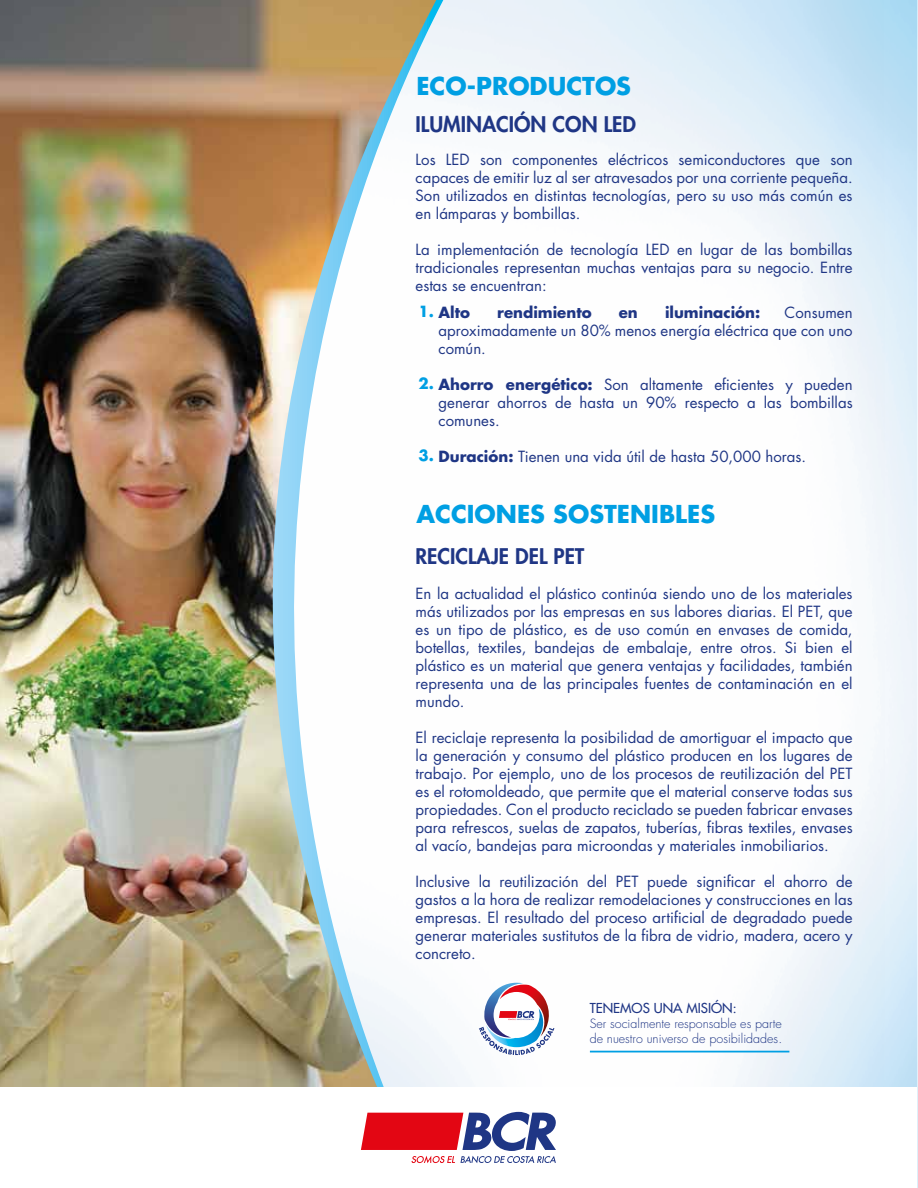
<style>
.page{position:relative;width:918px;height:1188px;background:#fff}
.page>*{position:absolute;margin:0;border:0;box-sizing:border-box;transform-origin:0 0}
.t1{font:700 24px "Futura Std";color:#009fe3}
.t2{font:800 21px "Futura Std";color:#1f3685}
.t3{font:15px/18px "Futura Std";color:#1f3685;text-align:justify}
.t4{font:700 15px "Futura Std";color:#1f3685}
.t5{font:500 13.35px "Futura Std";color:#1f3685}
.t6{font:300 12.45px/15.1px "Futura Std";color:#1f3685}
.s1{color:#009fe3}
.s2{font-weight:700;color:#009fe3}
.s3{font-weight:700}
</style>
<div class="page">
<img style="left:0;top:0;width:133px;height:1087px">
<img style="left:133px;top:0;width:42px;height:1087px">
<img style="left:175px;top:0;width:742px;height:1087px">
<svg style="left:361px;top:1112px;width:195px;height:51px"></svg>
<svg style="left:479px;top:983px;width:75px;height:72px"></svg>
<hr style="left:590px;top:1051px;width:199px;height:1px;background:#009fe3">
<h1 class="t1" style="left:416px;top:70px;width:216px">ECO-PRODUCTOS</h1>
<h2 class="t2" style="left:416px;top:111px;width:222px">ILUMINACIÓN CON LED</h2>
<p class="t3" style="left:416px;top:150px;width:439px">Los LED son componentes eléctricos semiconductores que son capaces de emitir luz al ser atravesados por una corriente pequeña.<br>Son utilizados en distintas tecnologías, pero su uso más común es en lámparas y bombillas.</p>
<p class="t3" style="left:416px;top:240px;width:439px">La implementación de tecnología LED en lugar de las bombillas tradicionales representan muchas ventajas para su negocio. Entre estas se encuentran:</p>
<p class="t4" style="left:419px;top:302px;width:53px"><span class="s1">1.</span> Alto</p>
<p class="t4" style="left:497px;top:302px;width:96px">rendimiento</p>
<p class="t4" style="left:619px;top:302px;width:21px">en</p>
<p class="t4" style="left:665px;top:302px;width:97px">iluminación:</p>
<p class="t3" style="left:439px;top:303px;width:416px;text-indent:346px">Consumen aproximadamente un 80% menos energía eléctrica que con uno común.</p>
<p class="t3" style="left:439px;top:375px;width:416px;text-indent:-20px"><span class="s2">2.</span> <span class="s3">Ahorro energético:</span> Son altamente eficientes y pueden generar ahorros de hasta un 90% respecto a las bombillas comunes.</p>
<p class="t3" style="left:419px;top:447px;width:389px"><span class="s2">3.</span> <span class="s3">Duración:</span> Tienen una vida útil de hasta 50,000 horas.</p>
<h1 class="t1" style="left:416px;top:498px;width:300px">ACCIONES SOSTENIBLES</h1>
<h2 class="t2" style="left:416px;top:543px;width:170px">RECICLAJE DEL PET</h2>
<p class="t3" style="left:416px;top:585px;width:439px">En la actualidad el plástico continúa siendo uno de los materiales más utilizados por las empresas en sus labores diarias. El PET, que es un tipo de plástico, es de uso común en envases de comida, botellas, textiles, bandejas de embalaje, entre otros. Si bien el plástico es un material que genera ventajas y facilidades, también representa una de las principales fuentes de contaminación en el mundo.</p>
<p class="t3" style="left:416px;top:729px;width:439px">El reciclaje representa la posibilidad de amortiguar el impacto que la generación y consumo del plástico producen en los lugares de trabajo. Por ejemplo, uno de los procesos de reutilización del PET es el rotomoldeado, que permite que el material conserve todas sus propiedades. Con el producto reciclado se pueden fabricar envases para refrescos, suelas de zapatos, tuberías, fibras textiles, envases al vacío, bandejas para microondas y materiales inmobiliarios.</p>
<p class="t3" style="left:416px;top:873px;width:439px">Inclusive la reutilización del PET puede significar el ahorro de gastos a la hora de realizar remodelaciones y construcciones en las empresas. El resultado del proceso artificial de degradado puede generar materiales sustitutos de la fibra de vidrio, madera, acero y concreto.</p>
<p class="t5" style="left:590px;top:1000px;width:149px">TENEMOS UNA MISIÓN:</p>
<p class="t6" style="left:590px;top:1016px;width:194px">Ser socialmente responsable es parte de nuestro universo de posibilidades.</p>
</div>
